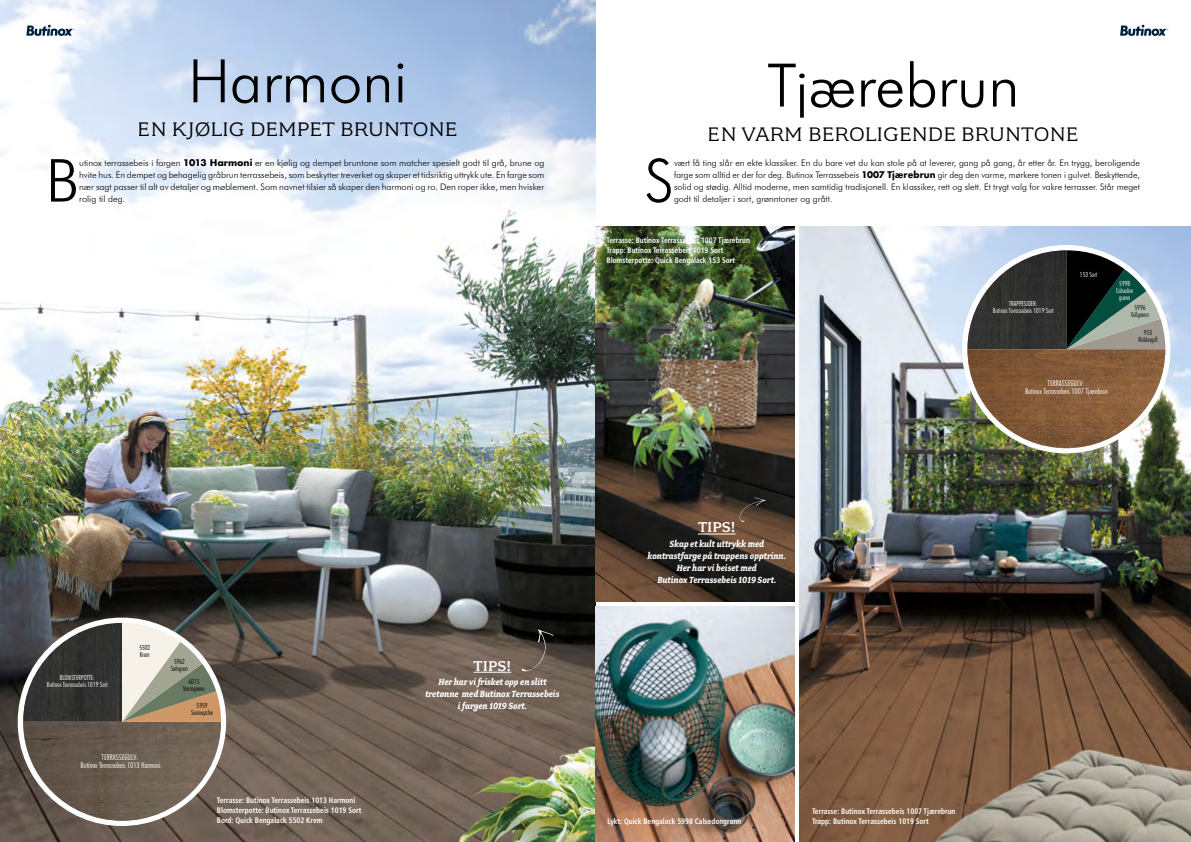
<style>
.page{position:relative;width:1191px;height:842px;background:#fff}
.page>*{position:absolute;margin:0;border:0;box-sizing:border-box;transform-origin:0 0}
.t1{font:300 60px "Futura BT";color:#000}
.t2{font:300 59.4px "Futura BT";color:#000}
.t3{font:22px "Fairplex Wide OT";color:#000}
.t4{font:500 16px "Fairplex Wide OT";color:#fff}
.t5{font:italic 700 10px/12px "Fairplex Narrow";color:#fff;text-align:center}
.t6{font:300 9px/12px "Futura BT";color:#000;text-align:justify}
.t7{font:700 condensed 8px/10px "Frutiger LT Pro";color:#fff;scale:.93 1}
.t8{font:300 condensed 8px/8px "Futura BT";color:#fff;text-align:center}
.t9{font:300 condensed 7px/7px "Futura BT";color:#fff;text-align:center}
.t10{font:300 condensed 7px/7px "Futura BT";color:#000;text-align:center}
.s1{font-size:51px}
.s2{font-family:"Futura";font-weight:700}
</style>
<div class="page">
<img style="left:0;top:0;width:595px;height:842px">
<img style="left:799px;top:227px;width:392px;height:615px">
<img style="left:595px;top:227px;width:199px;height:374px">
<img style="left:595px;top:607px;width:199px;height:235px">
<svg style="left:23px;top:623px;width:198px;height:198px;background:#787066"></svg>
<svg style="left:967px;top:250px;width:198px;height:198px;background:#746a5a"></svg>
<hr style="left:473px;top:672px;width:38px;height:1px;background:#fff">
<hr style="left:698px;top:534px;width:37px;height:1px;background:#fff">
<svg style="left:521px;top:629px;width:32px;height:42px"></svg>
<svg style="left:739px;top:497px;width:26px;height:25px"></svg>
<svg style="left:26px;top:25px;width:49px;height:11px"></svg>
<svg style="left:1120px;top:25px;width:48px;height:11px"></svg>
<h1 class="t1" style="left:188px;top:44px;width:221px">Harmoni</h1>
<h3 class="t3" style="left:138px;top:117px;width:321px">EN KJØLIG DEMPET BRUNTONE</h3>
<h1 class="t1" style="left:767px;top:49px;width:254px">T<span class="s1">j</span>ærebrun</h1>
<h3 class="t3" style="left:708px;top:121px;width:372px">EN VARM BEROLIGENDE BRUNTONE</h3>
<h2 class="t2" style="left:46px;top:144px;width:35px">B</h2>
<p class="t6" style="left:79px;top:156px;width:467px">utinox terrassebeis i fargen <span class="s2">1013 Harmoni</span> er en kjølig og dempet bruntone som matcher spesielt godt til grå, brune og hvite hus. En dempet og behagelig gråbrun terrassebeis, som beskytter treverket og skaper et tidsriktig uttrykk ute. En farge som nær sagt passer til alt av detaljer og møblement. Som navnet tilsier så skaper den harmoni og ro. Den roper ikke, men hvisker rolig til deg.</p>
<h2 class="t2" style="left:644px;top:144px;width:31px">S</h2>
<p class="t6" style="left:674px;top:156px;width:467px">vært få ting slår en ekte klassiker. En du bare vet du kan stole på at leverer, gang på gang, år etter år. En trygg, beroligende farge som alltid er der for deg. Butinox Terrassebeis <span class="s2">1007 Tjærebrun</span> gir deg den varme, mørkere tonen i gulvet. Beskyttende, solid og stødig. Alltid moderne, men samtidig tradisjonell. En klassiker, rett og slett. Et trygt valg for vakre terrasser. Står meget godt til detaljer i sort, grønntoner og grått.</p>
<p class="t7" style="left:606px;top:235px;width:156px">Terrasse: Butinox Terrassebeis 1007 Tjærebrun<br>Trapp: Butinox Terrassebeis 1019 Sort<br>Blomsterpotte: Quick Bengalack 153 Sort</p>
<p class="t9" style="left:992px;top:300px;width:62px">TRAPPESIDER:<br>Butinox Terrassebeis 1019 Sort</p>
<p class="t9" style="left:1080px;top:270px;width:19px">153 Sort</p>
<p class="t9" style="left:1116px;top:280px;width:19px">5998<br>Calsedon grønn</p>
<p class="t10" style="left:1131px;top:304px;width:19px">5996<br>Grågrønn</p>
<p class="t10" style="left:1138px;top:329px;width:20px">953<br>Riddergrå</p>
<p class="t8" style="left:1025px;top:379px;width:84px">TERRASSEGULV:<br>Butinox Terrassebeis 1007 Tjærebrun</p>
<h3 class="t4" style="left:698px;top:518px;width:39px">TIPS!</h3>
<p class="t5" style="left:647px;top:538px;width:140px">Skap et kult uttrykk med kontrastfarge på trappens opptrinn.<br>Her har vi beiset med<br>Butinox Terrassebeis 1019 Sort.</p>
<p class="t9" style="left:47px;top:674px;width:62px">BLOMSTERPOTTE:<br>Butinox Terrassebeis 1019 Sort</p>
<p class="t10" style="left:139px;top:644px;width:12px;text-align:left">5502<br>Krem</p>
<p class="t10" style="left:171px;top:657px;width:19px">5962<br>Sølvgran</p>
<p class="t10" style="left:183px;top:678px;width:23px">6015<br>Varmgrønn</p>
<p class="t10" style="left:191px;top:702px;width:23px">5959<br>Sennepsfrø</p>
<h3 class="t4" style="left:473px;top:656px;width:39px">TIPS!</h3>
<p class="t5" style="left:425px;top:676px;width:135px">Her har vi frisket opp en slitt tretønne med Butinox Terrassebeis i fargen 1019 Sort.</p>
<p class="t8" style="left:81px;top:753px;width:81px">TERRASSEGULV:<br>Butinox Terrassebeis 1013 Harmoni</p>
<p class="t7" style="left:217px;top:795px;width:157px">Terrasse: Butinox Terrassebeis 1013 Harmoni<br>Blomsterpotte: Butinox Terrassebeis 1019 Sort<br>Bord: Quick Bengalack 5502 Krem</p>
<p class="t7" style="left:812px;top:806px;width:156px">Terrasse: Butinox Terrassebeis 1007 Tjærebrun<br>Trapp: Butinox Terrassebeis 1019 Sort</p>
<p class="t7" style="left:607px;top:816px;width:146px">Lykt: Quick Bengalack 5998 Calsedongrønn</p>
</div>
